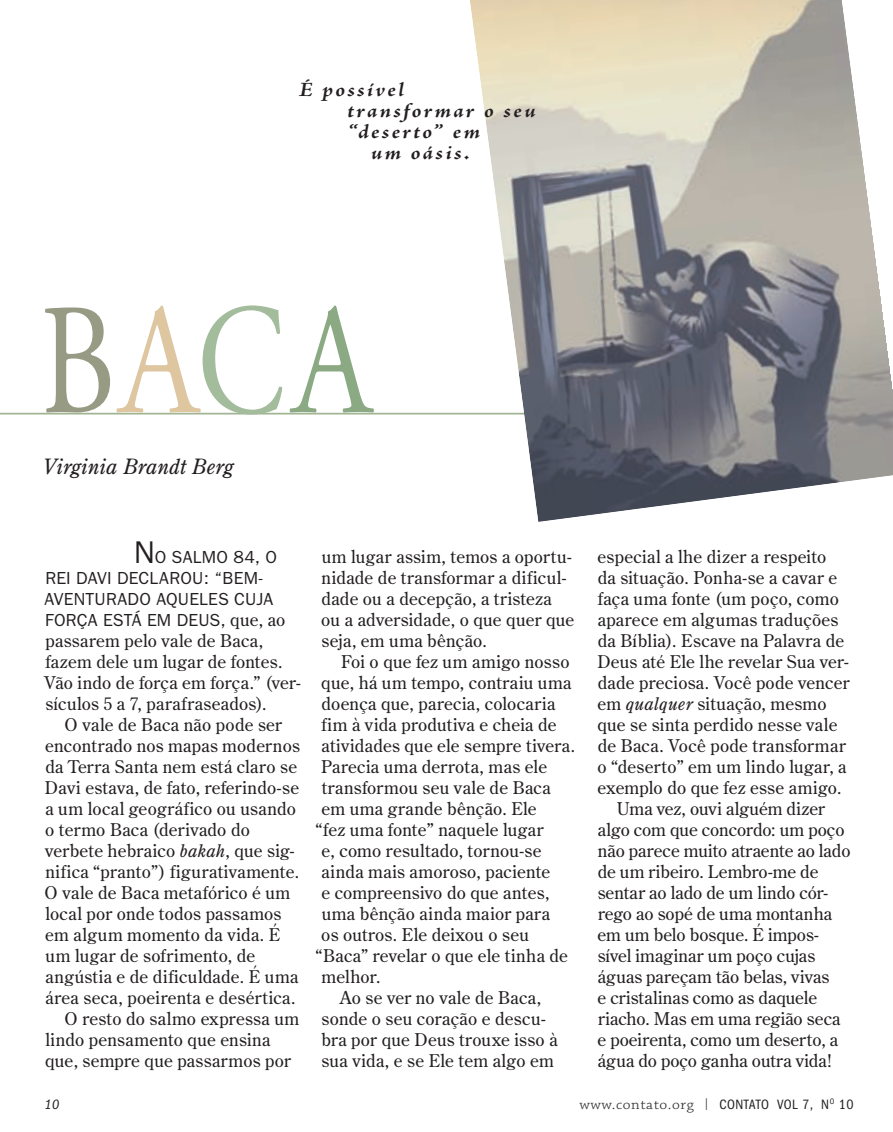
<style>
.page{position:relative;width:893px;height:1132px;background:#fff}
.page>*{position:absolute;margin:0;border:0;box-sizing:border-box;transform-origin:0 0}
.t1{font:157.5px "Adobe Garamond Pro";color:#989b84;scale:.8 1}
.t2{font:italic 21px "Century Old Style Std";letter-spacing:.005em;color:#231f20}
.t3{font:italic 700 20.47px "Adobe Jenson Pro";letter-spacing:.1em;color:#231f20;scale:1.11 1}
.t4{font:17.5px/21px "Century Old Style Std";letter-spacing:.015em;color:#231f20}
.t5{font:17.5px/21px "Franklin Gothic";letter-spacing:.01em;color:#231f20}
.t6{font:17.5px "Century Old Style Std";letter-spacing:-.005em;color:#231f20}
.t7{font:300 14.88px "Chaparral Pro";letter-spacing:.04em;color:#231f20;scale:1.06 1}
.t8{font:italic condensed 14px "Franklin Gothic";color:#231f20}
.s1{color:#ddc6a0}
.s2{color:#a3bc9c}
.s3{color:#8baa83}
.s4{font-size:31.5px}
.s5{font-family:"Century Old Style Std"}
.s6{font-style:italic}
.s7{font-size:11.72px}
.s8{font-family:"Franklin Gothic";font-weight:400;font-stretch:condensed;font-size:14px}
</style>
<div class="page">
<hr style="left:0;top:412px;width:606px;height:2px;background:#a2b593">
<img style="left:469px;top:0;width:424px;height:521px">
<p class="t3" style="left:299px;top:77px;width:96px">É possível</p>
<p class="t3" style="left:348px;top:98px;width:171px">transformar o seu</p>
<p class="t3" style="left:348px;top:119px;width:121px">“deserto” em</p>
<p class="t3" style="left:371px;top:140px;width:90px">um oásis.</p>
<h1 class="t1" style="left:40px;top:267px;width:416px">B<span class="s1">A</span><span class="s2">C</span><span class="s3">A</span></h1>
<p class="t2" style="left:43px;top:452px;width:192px">Virginia Brandt Berg</p>
<p class="t5" style="left:44px;top:546px;width:243px;text-indent:90px"><span class="s4">N</span> O SALMO 84, O<br>REI DAVI DECLAROU: “BEM-<br>AVENTURADO AQUELES CUJA<br>FORÇA ESTÁ EM DEUS, <span class="s5">que, ao</span></p>
<p class="t4" style="left:44px;top:629px;width:258px">passarem pelo vale de Baca, fazem dele um lugar de fontes.<br>Vão indo de força em força.” (ver&shy;sículos 5 a 7, parafraseados).</p>
<p class="t4" style="left:65px;top:713px;width:219px">O vale de Baca não pode ser</p>
<p class="t4" style="left:45px;top:734px;width:256px">encontrado nos mapas modernos</p>
<p class="t4" style="left:45px;top:755px;width:253px">da Terra Santa nem está claro se</p>
<p class="t4" style="left:45px;top:776px;width:256px">Davi estava, de fato, referindo-se</p>
<p class="t4" style="left:45px;top:797px;width:252px">a um local geográfico ou usando</p>
<p class="t4" style="left:45px;top:818px;width:206px">o termo Baca (derivado do</p>
<p class="t4" style="left:45px;top:839px;width:251px">verbete hebraico <span class="s6">bakah</span>, que sig-</p>
<p class="t4" style="left:45px;top:860px;width:255px">nifica “pranto”) figurativamente.</p>
<p class="t4" style="left:45px;top:881px;width:247px">O vale de Baca metafórico é um</p>
<p class="t4" style="left:45px;top:902px;width:238px">local por onde todos passamos</p>
<p class="t4" style="left:45px;top:923px;width:237px">em algum momento da vida. É</p>
<p class="t4" style="left:46px;top:944px;width:211px">um lugar de sofrimento, de</p>
<p class="t4" style="left:45px;top:965px;width:255px">angústia e de dificuldade. É uma</p>
<p class="t4" style="left:45px;top:986px;width:252px">área seca, poeirenta e desértica.</p>
<p class="t4" style="left:65px;top:1007px;width:236px">O resto do salmo expressa um</p>
<p class="t4" style="left:45px;top:1028px;width:227px">lindo pensamento que ensina</p>
<p class="t4" style="left:45px;top:1049px;width:247px">que, sempre que passarmos por</p>
<p class="t4" style="left:321px;top:545px;width:255px">um lugar assim, temos a oportu&shy;nidade de transformar a dificul&shy;dade ou a decepção, a tristeza ou a adversidade, o que quer que seja, em uma bênção.</p>
<p class="t4" style="left:341px;top:650px;width:230px">Foi o que fez um amigo nosso</p>
<p class="t4" style="left:321px;top:671px;width:252px">que, há um tempo, contraiu uma</p>
<p class="t4" style="left:321px;top:692px;width:235px">doença que, parecia, colocaria</p>
<p class="t4" style="left:322px;top:713px;width:236px">fim à vida produtiva e cheia de</p>
<p class="t4" style="left:322px;top:734px;width:255px">atividades que ele sempre tivera.</p>
<p class="t4" style="left:321px;top:755px;width:227px">Parecia uma derrota, mas ele</p>
<p class="t4" style="left:322px;top:776px;width:230px">transformou seu vale de Baca</p>
<p class="t4" style="left:321px;top:797px;width:217px">em uma grande bênção. Ele</p>
<p class="t4" style="left:316px;top:818px;width:230px">“fez uma fonte” naquele lugar</p>
<p class="t4" style="left:321px;top:839px;width:222px">e, como resultado, tornou-se</p>
<p class="t4" style="left:322px;top:860px;width:230px">ainda mais amoroso, paciente</p>
<p class="t4" style="left:321px;top:881px;width:230px">e compreensivo do que antes,</p>
<p class="t4" style="left:322px;top:902px;width:230px">uma bênção ainda maior para</p>
<p class="t4" style="left:321px;top:923px;width:209px">os outros. Ele deixou o seu</p>
<p class="t4" style="left:316px;top:944px;width:254px">“Baca” revelar o que ele tinha de</p>
<p class="t4" style="left:322px;top:965px;width:60px">melhor.</p>
<p class="t4" style="left:340px;top:986px;width:203px">Ao se ver no vale de Baca,</p>
<p class="t4" style="left:321px;top:1007px;width:225px">sonde o seu coração e descu-</p>
<p class="t4" style="left:321px;top:1028px;width:238px">bra por que Deus trouxe isso à</p>
<p class="t4" style="left:321px;top:1049px;width:234px">sua vida, e se Ele tem algo em</p>
<p class="t4" style="left:598px;top:545px;width:230px">especial a lhe dizer a respeito</p>
<p class="t4" style="left:598px;top:566px;width:241px">da situação. Ponha-se a cavar e</p>
<p class="t4" style="left:598px;top:587px;width:243px">faça uma fonte (um poço, como</p>
<p class="t4" style="left:598px;top:608px;width:242px">aparece em algumas traduções</p>
<p class="t4" style="left:598px;top:629px;width:248px">da Bíblia). Escave na Palavra de</p>
<p class="t4" style="left:597px;top:650px;width:253px">Deus até Ele lhe revelar Sua ver-</p>
<p class="t4" style="left:598px;top:671px;width:254px">dade preciosa. Você pode vencer</p>
<p class="t4" style="left:598px;top:692px;width:231px">em <span class="s6">qualquer</span> situação, mesmo</p>
<p class="t4" style="left:597px;top:713px;width:241px">que se sinta perdido nesse vale</p>
<p class="t4" style="left:598px;top:734px;width:250px">de Baca. Você pode transformar</p>
<p class="t4" style="left:597px;top:755px;width:251px">o “deserto” em um lindo lugar, a</p>
<p class="t4" style="left:598px;top:776px;width:245px">exemplo do que fez esse amigo.</p>
<p class="t4" style="left:617px;top:797px;width:210px">Uma vez, ouvi alguém dizer</p>
<p class="t4" style="left:598px;top:818px;width:248px">algo com que concordo: um poço</p>
<p class="t4" style="left:598px;top:839px;width:254px">não parece muito atraente ao lado</p>
<p class="t6" style="left:598px;top:859px;width:222px">de um ribeiro. Lembro-me de</p>
<p class="t4" style="left:598px;top:881px;width:232px">sentar ao lado de um lindo cór-</p>
<p class="t6" style="left:598px;top:901px;width:236px">rego ao sopé de uma montanha</p>
<p class="t6" style="left:598px;top:922px;width:223px">em um belo bosque. É impos-</p>
<p class="t4" style="left:598px;top:944px;width:219px">sível imaginar um poço cujas</p>
<p class="t4" style="left:598px;top:965px;width:233px">águas pareçam tão belas, vivas</p>
<p class="t4" style="left:598px;top:986px;width:221px">e cristalinas como as daquele</p>
<p class="t4" style="left:598px;top:1007px;width:244px">riacho. Mas em uma região seca</p>
<p class="t4" style="left:598px;top:1028px;width:242px">e poeirenta, como um deserto, a</p>
<p class="t4" style="left:598px;top:1049px;width:235px">água do poço ganha outra vida!</p>
<p class="t8" style="left:45px;top:1096px;width:16px">10</p>
<p class="t7" style="left:579px;top:1095px;width:260px">www.contato.org <span class="s7">|</span> <span class="s8">CONTATO VOL 7, N</span><sup>O</sup> <span class="s8">10</span></p>
</div>
